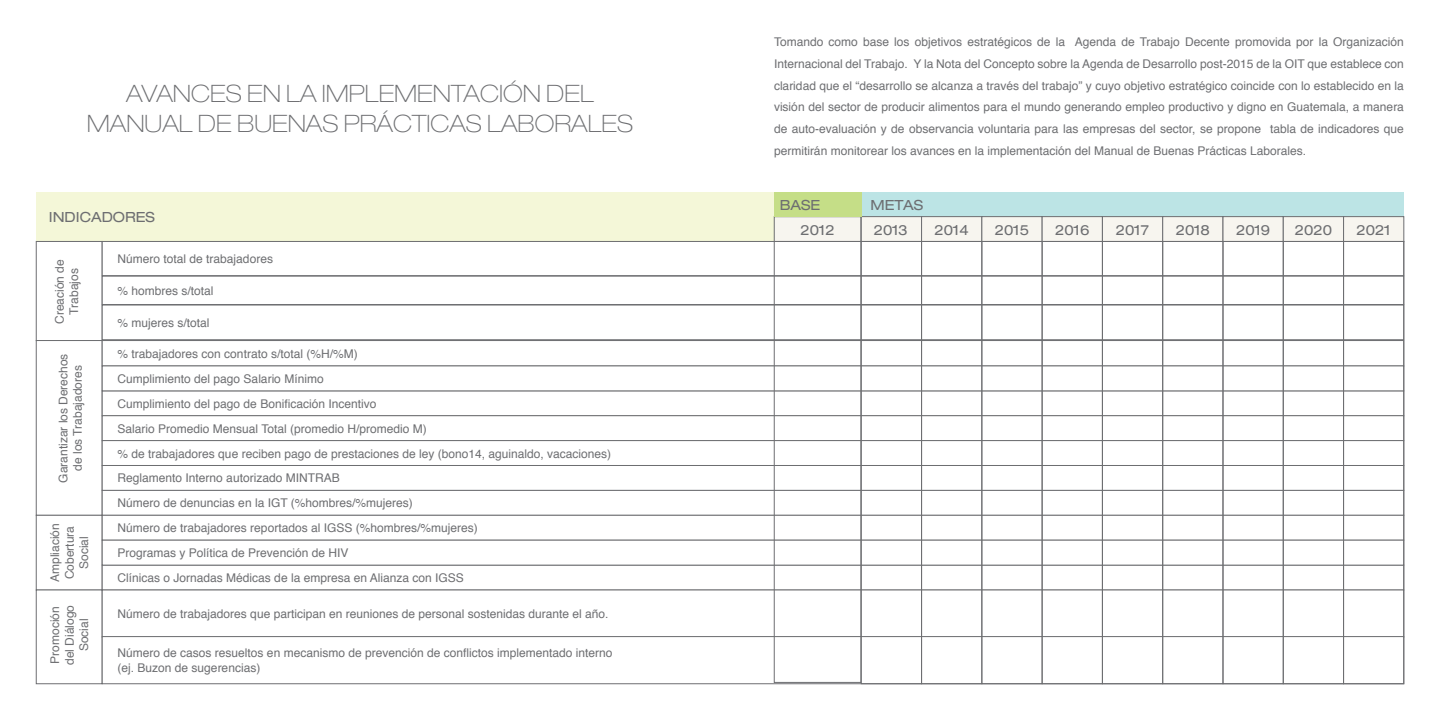
<style>
.page{position:relative;width:1440px;height:720px;background:#fff}
.page>*{position:absolute;margin:0;border:0;box-sizing:border-box;transform-origin:0 0}
.t1{font:100 expanded 24px/30.8px "Helvetica Neue";color:#6d6e71;text-align:center}
.t2{font:expanded 14px "Helvetica Neue";color:#6d6e71}
.t3{font:12px/24.9px "Helvetica";color:#6d6e71;text-align:center}
</style>
<div class="page">
<div style="left:36px;top:192px;width:739px;height:49px;background:#f4f7d8"></div>
<div style="left:861px;top:192px;width:543px;height:24px;background:#bce4e5"></div>
<div style="left:774px;top:216px;width:87px;height:26px;background:#f7f5ef"></div>
<div style="left:861px;top:216px;width:61px;height:26px;background:#f7f5ef;border:1px solid #6d6e71"></div>
<div style="left:921px;top:216px;width:61px;height:26px;background:#f7f5ef;border:1px solid #6d6e71"></div>
<div style="left:982px;top:216px;width:60px;height:26px;background:#f7f5ef;border:1px solid #6d6e71"></div>
<div style="left:1042px;top:216px;width:61px;height:26px;background:#f7f5ef;border:1px solid #6d6e71"></div>
<div style="left:1102px;top:216px;width:61px;height:26px;background:#f7f5ef;border:1px solid #6d6e71"></div>
<div style="left:1162px;top:216px;width:61px;height:26px;background:#f7f5ef;border:1px solid #6d6e71"></div>
<div style="left:1223px;top:216px;width:61px;height:26px;background:#f7f5ef;border:1px solid #6d6e71"></div>
<div style="left:1283px;top:216px;width:61px;height:26px;background:#f7f5ef;border:1px solid #6d6e71"></div>
<div style="left:1343px;top:216px;width:61px;height:26px;background:#f7f5ef;border:1px solid #6d6e71"></div>
<div style="left:36px;top:241px;width:66px;height:100px;background:#fff;border:1px solid #6d6e71"></div>
<div style="left:36px;top:340px;width:66px;height:176px;background:#fff;border:1px solid #6d6e71"></div>
<div style="left:36px;top:515px;width:66px;height:75px;background:#fff;border:1px solid #6d6e71"></div>
<div style="left:36px;top:590px;width:66px;height:94px;background:#fff;border:1px solid #6d6e71"></div>
<div style="left:102px;top:415px;width:1302px;height:26px;background:#fff;border:1px solid #6d6e71"></div>
<div style="left:102px;top:276px;width:1302px;height:29px;background:#fff;border:1px solid #6d6e71"></div>
<div style="left:102px;top:305px;width:1302px;height:35px;background:#fff;border:1px solid #6d6e71"></div>
<div style="left:102px;top:440px;width:1302px;height:26px;background:#fff;border:1px solid #6d6e71"></div>
<div style="left:102px;top:465px;width:1302px;height:26px;background:#fff;border:1px solid #6d6e71"></div>
<div style="left:102px;top:340px;width:1302px;height:26px;background:#fff;border:1px solid #6d6e71"></div>
<div style="left:102px;top:241px;width:1302px;height:35px;background:#fff;border:1px solid #6d6e71"></div>
<div style="left:102px;top:490px;width:1302px;height:26px;background:#fff;border:1px solid #6d6e71"></div>
<div style="left:102px;top:565px;width:1302px;height:25px;background:#fff;border:1px solid #6d6e71"></div>
<div style="left:102px;top:366px;width:1302px;height:25px;background:#fff;border:1px solid #6d6e71"></div>
<div style="left:102px;top:515px;width:1302px;height:25px;background:#fff;border:1px solid #6d6e71"></div>
<div style="left:102px;top:540px;width:1302px;height:25px;background:#fff;border:1px solid #6d6e71"></div>
<div style="left:102px;top:636px;width:1302px;height:48px;background:#fff;border:1px solid #6d6e71"></div>
<div style="left:774px;top:192px;width:87px;height:24px;background:#c5de87"></div>
<div style="left:774px;top:241px;width:87px;height:442px;border:1px solid #6d6e71"></div>
<div style="left:861px;top:241px;width:61px;height:443px;border:1px solid #6d6e71"></div>
<div style="left:921px;top:241px;width:61px;height:443px;border:1px solid #6d6e71"></div>
<div style="left:982px;top:241px;width:60px;height:443px;border:1px solid #6d6e71"></div>
<div style="left:1042px;top:241px;width:61px;height:443px;border:1px solid #6d6e71"></div>
<div style="left:1102px;top:241px;width:61px;height:443px;border:1px solid #6d6e71"></div>
<div style="left:1162px;top:241px;width:61px;height:443px;border:1px solid #6d6e71"></div>
<div style="left:1223px;top:241px;width:61px;height:443px;border:1px solid #6d6e71"></div>
<div style="left:1283px;top:241px;width:61px;height:443px;border:1px solid #6d6e71"></div>
<div style="left:1343px;top:241px;width:61px;height:443px;border:1px solid #6d6e71"></div>
<h1 class="t1" style="left:87px;top:77px;width:548px">AVANCES EN LA IMPLEMENTACIÓN DEL<br>MANUAL DE BUENAS PRÁCTICAS LABORALES</h1>
<p class="t2" style="left:49px;top:208px;width:108px">INDICADORES</p>
<p class="t3" style="left:53px;top:324px;width:66px;line-height:14.4px;rotate:-90deg">Creación de<br>Trabajos</p>
<p class="t3" style="left:56px;top:483px;width:131px;line-height:14.4px;rotate:-90deg">Garantizar los Derechos de los Trabajadores</p>
<p class="t3" style="left:48px;top:582px;width:60px;line-height:14.4px;rotate:-90deg">Ampliación<br>Cobertura<br>Social</p>
<p class="t3" style="left:48px;top:665px;width:62px;line-height:14.4px;rotate:-90deg">Promoción del Diálogo<br>Social</p>
<p class="t3" style="left:118px;top:247px;width:157px">Número total de trabajadores</p>
<p class="t3" style="left:118px;top:279px;width:98px">% hombres s/total</p>
<p class="t3" style="left:118px;top:311px;width:94px">% mujeres s/total</p>
<p class="t3" style="left:118px;top:342px;width:495px;text-align:left">% trabajadores con contrato s/total (%H/%M)<br>Cumplimiento del pago Salario Mínimo<br>Cumplimiento del pago de Bonificación Incentivo<br>Salario Promedio Mensual Total (promedio H/promedio M)<br>% de trabajadores que reciben pago de prestaciones de ley (bono14, aguinaldo, vacaciones)<br>Reglamento Interno autorizado MINTRAB<br>Número de denuncias en la IGT (%hombres/%mujeres)<br>Número de trabajadores reportados al IGSS (%hombres/%mujeres)<br>Programas y Política de Prevención de HIV<br>Clínicas o Jornadas Médicas de la empresa en Alianza con IGSS</p>
<p class="t3" style="left:118px;top:602px;width:492px">Número de trabajadores que participan en reuniones de personal sostenidas durante el año.</p>
<p class="t3" style="left:118px;top:646px;width:496px;line-height:14.4px;text-align:left">Número de casos resueltos en mecanismo de prevención de conflictos implementado interno (ej. Buzon de sugerencias)</p>
<p class="t3" style="left:774px;top:32px;width:632px;line-height:21.7px;text-align:justify">Tomando como base los objetivos estratégicos de la Agenda de Trabajo Decente promovida por la Organización Internacional del Trabajo. Y la Nota del Concepto sobre la Agenda de Desarrollo post-2015 de la OIT que establece con claridad que el “desarrollo se alcanza a través del trabajo” y cuyo objetivo estratégico coincide con lo establecido en la visión del sector de producir alimentos para el mundo generando empleo productivo y digno en Guatemala, a manera de auto-evaluación y de observancia voluntaria para las empresas del sector, se propone tabla de indicadores que permitirán monitorear los avances en la implementación del Manual de Buenas Prácticas Laborales.</p>
<p class="t2" style="left:780px;top:196px;width:42px">BASE</p>
<p class="t2" style="left:870px;top:196px;width:54px">METAS</p>
<p class="t2" style="left:800px;top:221px;width:36px">2012</p>
<p class="t2" style="left:874px;top:221px;width:36px">2013</p>
<p class="t2" style="left:935px;top:221px;width:36px">2014</p>
<p class="t2" style="left:995px;top:221px;width:36px">2015</p>
<p class="t2" style="left:1055px;top:221px;width:36px">2016</p>
<p class="t2" style="left:1116px;top:221px;width:35px">2017</p>
<p class="t2" style="left:1176px;top:221px;width:36px">2018</p>
<p class="t2" style="left:1236px;top:221px;width:36px">2019</p>
<p class="t2" style="left:1295px;top:221px;width:39px">2020</p>
<p class="t2" style="left:1357px;top:221px;width:36px">2021</p>
</div>
